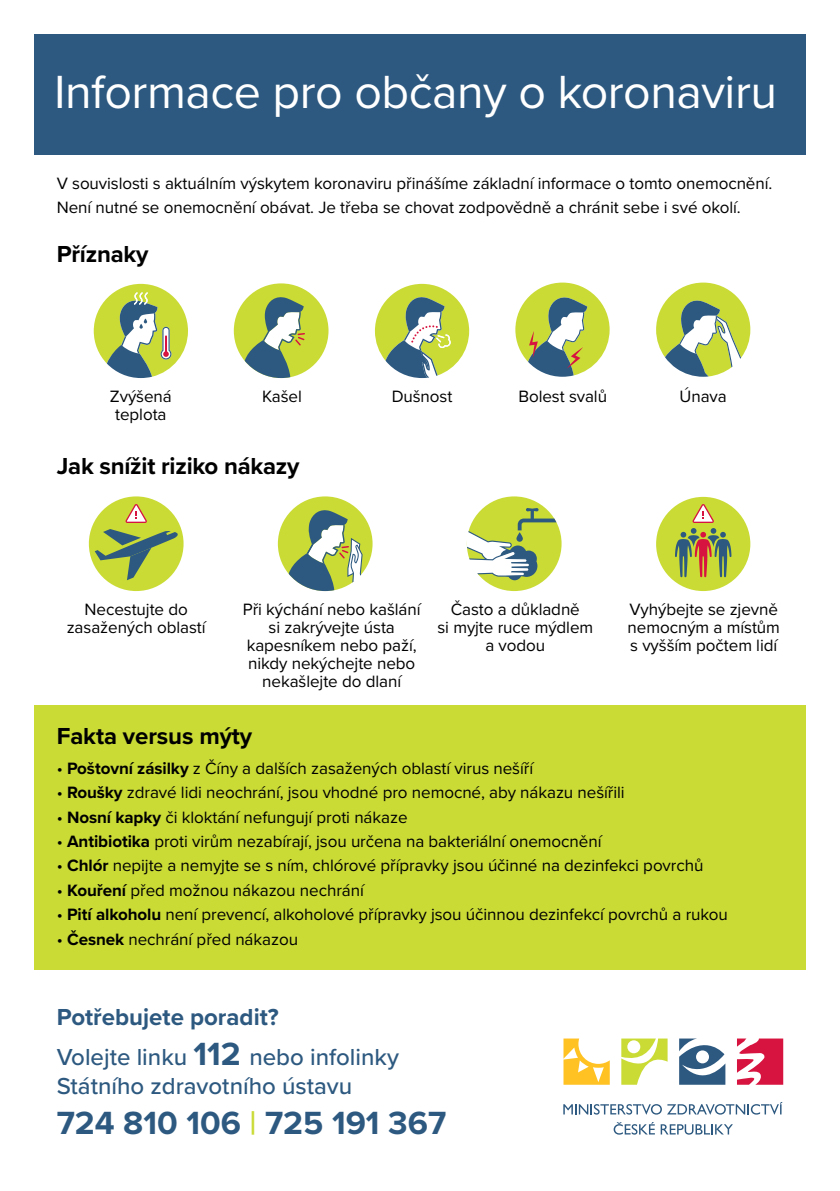
<style>
.page{position:relative;width:840px;height:1191px;background:#fff}
.page>*{position:absolute;margin:0;border:0;box-sizing:border-box;transform-origin:0 0}
.t1{font:48.2px "Proxima Nova";letter-spacing:-.01em;color:#fff}
.t2{font:700 33.2px "Proxima Nova";color:#2d5980}
.t3{font:500 24px/40px "Proxima Nova";color:#2d5980}
.t4{font:700 24px "Proxima Nova";letter-spacing:-.01em;color:#000}
.t5{font:17px/18px "Proxima Nova";letter-spacing:-.005em;color:#000;text-align:center}
.s1{font-weight:700}
.s2{font-weight:700;font-size:33.2px}
.s3{font-weight:600;color:#cadb36}
</style>
<div class="page">
<div style="left:34px;top:34px;width:771px;height:120px;background:#2d5980"></div>
<div style="left:34px;top:705px;width:771px;height:264px;background:#cadb36"></div>
<svg style="left:94px;top:284px;width:94px;height:94px"></svg>
<div style="left:234px;top:283px;width:94px;height:95px;background:#cadb36;border-radius:50%"></div>
<svg style="left:375px;top:284px;width:94px;height:94px"></svg>
<svg style="left:656px;top:282px;width:94px;height:95px"></svg>
<svg style="left:515px;top:282px;width:94px;height:95px"></svg>
<svg style="left:563px;top:1102px;width:219px;height:12px"></svg>
<svg style="left:613px;top:1122px;width:41px;height:12px"></svg>
<svg style="left:660px;top:1124px;width:72px;height:10px"></svg>
<svg style="left:737px;top:1038px;width:45px;height:46px"></svg>
<svg style="left:621px;top:1038px;width:46px;height:46px"></svg>
<svg style="left:563px;top:1038px;width:46px;height:46px"></svg>
<svg style="left:679px;top:1038px;width:46px;height:46px"></svg>
<div style="left:655px;top:497px;width:95px;height:94px;background:#cadb36;border-radius:50%"></div>
<svg style="left:674px;top:504px;width:57px;height:73px"></svg>
<div style="left:466px;top:496px;width:95px;height:95px;background:#cadb36;border-radius:50%"></div>
<svg style="left:466px;top:508px;width:90px;height:72px"></svg>
<div style="left:89px;top:496px;width:94px;height:95px;background:#cadb36;border-radius:50%"></div>
<svg style="left:125px;top:504px;width:22px;height:19px"></svg>
<svg style="left:95px;top:529px;width:83px;height:51px"></svg>
<svg style="left:244px;top:295px;width:61px;height:83px"></svg>
<div style="left:278px;top:496px;width:94px;height:95px;background:#cadb36;border-radius:50%"></div>
<svg style="left:288px;top:508px;width:74px;height:83px"></svg>
<h1 class="t1" style="left:54px;top:56px;width:724px">Informace pro občany o koronaviru</h1>
<p class="t5" style="left:57px;top:170px;width:716px;line-height:24.4px;text-align:left">V souvislosti s aktuálním výskytem koronaviru přinášíme základní informace o tomto onemocnění.<br>Není nutné se onemocnění obávat. Je třeba se chovat zodpovědně a chránit sebe i své okolí.</p>
<h3 class="t4" style="left:57px;top:236px;width:93px">Příznaky</h3>
<p class="t5" style="left:110px;top:387px;width:63px">Zvýšená teplota</p>
<p class="t5" style="left:262px;top:387px;width:41px">Kašel</p>
<p class="t5" style="left:391px;top:387px;width:62px">Dušnost</p>
<p class="t5" style="left:518px;top:387px;width:90px">Bolest svalů</p>
<p class="t5" style="left:679px;top:387px;width:49px">Únava</p>
<h3 class="t4" style="left:57px;top:448px;width:244px">Jak snížit riziko nákazy</h3>
<p class="t5" style="left:67px;top:599px;width:140px">Necestujte do zasažených oblastí</p>
<p class="t5" style="left:437px;top:599px;width:157px">Často a důkladně<br>si myjte ruce mýdlem a vodou</p>
<p class="t5" style="left:243px;top:599px;width:179px">Při kýchání nebo kašlání si zakrývejte ústa kapesníkem nebo paží, nikdy nekýchejte nebo nekašlejte do dlaní</p>
<p class="t5" style="left:627px;top:599px;width:154px;text-align:justify">Vyhýbejte se zjevně nemocným a místům s vyšším počtem lidí</p>
<h3 class="t4" style="left:57px;top:717px;width:197px">Fakta versus mýty</h3>
<p class="t5" style="left:57px;top:758px;width:477px">• <span class="s1">Poštovní zásilky</span> z Číny a dalších zasažených oblastí virus nešíří</p>
<p class="t5" style="left:57px;top:782px;width:569px">• <span class="s1">Roušky</span> zdravé lidi neochrání, jsou vhodné pro nemocné, aby nákazu nešířili</p>
<p class="t5" style="left:57px;top:807px;width:352px">• <span class="s1">Nosní kapky</span> či kloktání nefungují proti nákaze</p>
<p class="t5" style="left:57px;top:831px;width:546px">• <span class="s1">Antibiotika</span> proti virům nezabírají, jsou určena na bakteriální onemocnění</p>
<p class="t5" style="left:57px;top:856px;width:647px">• <span class="s1">Chlór</span> nepijte a nemyjte se s ním, chlórové přípravky jsou účinné na dezinfekci povrchů</p>
<p class="t5" style="left:57px;top:880px;width:308px">• <span class="s1">Kouření</span> před možnou nákazou nechrání</p>
<p class="t5" style="left:57px;top:904px;width:672px">• <span class="s1">Pití alkoholu</span> není prevencí, alkoholové přípravky jsou účinnou dezinfekcí povrchů a rukou</p>
<p class="t5" style="left:57px;top:929px;width:243px">• <span class="s1">Česnek</span> nechrání před nákazou</p>
<h3 class="t3" style="left:57px;top:996px;width:343px"><span class="s1">Potřebujete poradit?<br></span>Volejte linku <span class="s2">112</span> nebo infolinky</h3>
<h3 class="t3" style="left:57px;top:1064px;width:297px">Státního zdravotního ústavu</h3>
<h2 class="t2" style="left:57px;top:1097px;width:390px">724 810 106 <span class="s3">|</span> 725 191 367</h2>
</div>
